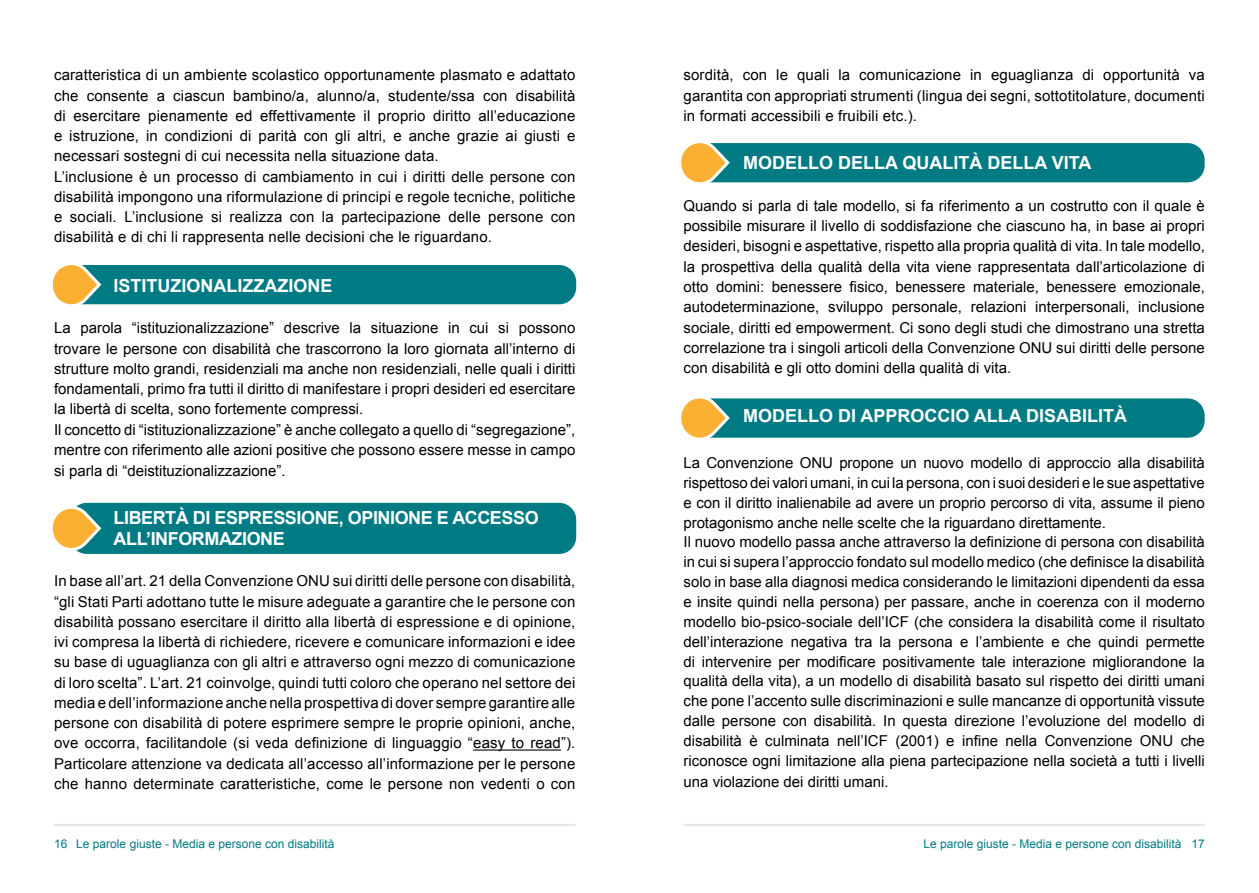
<style>
.page{position:relative;width:1259px;height:893px;background:#fff}
.page>*{position:absolute;margin:0;border:0;box-sizing:border-box;transform-origin:0 0}
.h2_con_sfondo{font:700 18px "Arial";color:#fff}
.h2_con_sfondo-2{font:700 18px/21px "Arial";letter-spacing:-.025em;color:#fff}
.Stile_di_paragrafo_4{font:15px/20.2px "Arial";color:#000;text-align:justify}
.t1{font:12px "Arial";color:#007b84}
</style>
<div class="page">
<hr style="left:54px;top:824px;width:521px;height:2px;background:#e6e7e8">
<hr style="left:683px;top:824px;width:522px;height:2px;background:#e6e7e8">
<div style="left:684px;top:143px;width:520px;height:39px;background:#007b84;border-radius:17px"></div>
<svg style="left:681px;top:143px;width:51px;height:40px"></svg>
<div style="left:70px;top:503px;width:506px;height:51px;background:#007b84;border-radius:17px"></div>
<svg style="left:52px;top:502px;width:52px;height:49px"></svg>
<div style="left:684px;top:398px;width:520px;height:40px;background:#007b84;border-radius:17px"></div>
<svg style="left:681px;top:398px;width:51px;height:40px"></svg>
<div style="left:56px;top:265px;width:520px;height:39px;background:#007b84;border-radius:17px"></div>
<svg style="left:52px;top:265px;width:52px;height:40px"></svg>
<hr style="left:473px;top:749px;width:88px;height:2px;background:#000">
<p class="Stile_di_paragrafo_4" style="left:54px;top:65px;width:523px">caratteristica di un ambiente scolastico opportunamente plasmato e adattato che consente a ciascun bambino/a, alunno/a, studente/ssa con disabilità di esercitare pienamente ed effettivamente il proprio diritto all’educazione e istruzione, in condizioni di parità con gli altri, e anche grazie ai giusti e necessari sostegni di cui necessita nella situazione data.</p>
<p class="Stile_di_paragrafo_4" style="left:54px;top:166px;width:523px">L’inclusione è un processo di cambiamento in cui i diritti delle persone con disabilità impongono una riformulazione di principi e regole tecniche, politiche e sociali. L’inclusione si realizza con la partecipazione delle persone con disabilità e di chi li rappresenta nelle decisioni che le riguardano.</p>
<h2 class="h2_con_sfondo" style="left:114px;top:274px;width:221px">ISTITUZIONALIZZAZIONE</h2>
<p class="Stile_di_paragrafo_4" style="left:54px;top:318px;width:523px">La parola “istituzionalizzazione” descrive la situazione in cui si possono trovare le persone con disabilità che trascorrono la loro giornata all’interno di strutture molto grandi, residenziali ma anche non residenziali, nelle quali i diritti fondamentali, primo fra tutti il diritto di manifestare i propri desideri ed esercitare la libertà di scelta, sono fortemente compressi.</p>
<p class="Stile_di_paragrafo_4" style="left:54px;top:419px;width:523px;line-height:20.7px">Il concetto di “istituzionalizzazione” è anche collegato a quello di “segregazione”, mentre con riferimento alle azioni positive che possono essere messe in campo si parla di “deistituzionalizzazione”.</p>
<h2 class="h2_con_sfondo-2" style="left:114px;top:508px;width:426px">LIBERTÀ DI ESPRESSIONE, OPINIONE E ACCESSO<br>ALL’INFORMAZIONE</h2>
<p class="Stile_di_paragrafo_4" style="left:54px;top:571px;width:523px">In base all’art. 21 della Convenzione ONU sui diritti delle persone con disabilità, “gli Stati Parti adottano tutte le misure adeguate a garantire che le persone con disabilità possano esercitare il diritto alla libertà di espressione e di opinione, ivi compresa la libertà di richiedere, ricevere e comunicare informazioni e idee su base di uguaglianza con gli altri e attraverso ogni mezzo di comunicazione di loro scelta”. L’art. 21 coinvolge, quindi tutti coloro che operano nel settore dei media e dell’informazione anche nella prospettiva di dover sempre garantire alle persone con disabilità di potere esprimere sempre le proprie opinioni, anche, ove occorra, facilitandole (si veda definizione di linguaggio “easy to read”).<br>Particolare attenzione va dedicata all’accesso all’informazione per le persone che hanno determinate caratteristiche, come le persone non vedenti o con</p>
<p class="Stile_di_paragrafo_4" style="left:683px;top:65px;width:523px">sordità, con le quali la comunicazione in eguaglianza di opportunità va garantita con appropriati strumenti (lingua dei segni, sottotitolature, documenti in formati accessibili e fruibili etc.).</p>
<h2 class="h2_con_sfondo" style="left:743px;top:151px;width:350px">MODELLO DELLA QUALITÀ DELLA VITA</h2>
<p class="Stile_di_paragrafo_4" style="left:683px;top:195px;width:523px">Quando si parla di tale modello, si fa riferimento a un costrutto con il quale è possibile misurare il livello di soddisfazione che ciascuno ha, in base ai propri desideri, bisogni e aspettative, rispetto alla propria qualità di vita. In tale modello, la prospettiva della qualità della vita viene rappresentata dall’articolazione di otto domini: benessere fisico, benessere materiale, benessere emozionale, autodeterminazione, sviluppo personale, relazioni interpersonali, inclusione sociale, diritti ed empowerment. Ci sono degli studi che dimostrano una stretta correlazione tra i singoli articoli della Convenzione ONU sui diritti delle persone con disabilità e gli otto domini della qualità di vita.</p>
<h2 class="h2_con_sfondo" style="left:743px;top:404px;width:385px">MODELLO DI APPROCCIO ALLA DISABILITÀ</h2>
<p class="Stile_di_paragrafo_4" style="left:683px;top:452px;width:523px">La Convenzione ONU propone un nuovo modello di approccio alla disabilità rispettoso dei valori umani, in cui la persona, con i suoi desideri e le sue aspettative e con il diritto inalienabile ad avere un proprio percorso di vita, assume il pieno protagonismo anche nelle scelte che la riguardano direttamente.</p>
<p class="Stile_di_paragrafo_4" style="left:683px;top:532px;width:523px">Il nuovo modello passa anche attraverso la definizione di persona con disabilità in cui si supera l’approccio fondato sul modello medico (che definisce la disabilità solo in base alla diagnosi medica considerando le limitazioni dipendenti da essa e insite quindi nella persona) per passare, anche in coerenza con il moderno modello bio-psico-sociale dell’ICF (che considera la disabilità come il risultato dell’interazione negativa tra la persona e l’ambiente e che quindi permette di intervenire per modificare positivamente tale interazione migliorandone la qualità della vita), a un modello di disabilità basato sul rispetto dei diritti umani che pone l’accento sulle discriminazioni e sulle mancanze di opportunità vissute dalle persone con disabilità. In questa direzione l’evoluzione del modello di disabilità è culminata nell’ICF (2001) e infine nella Convenzione ONU che riconosce ogni limitazione alla piena partecipazione nella società a tutti i livelli una violazione dei diritti umani.</p>
<p class="t1" style="left:54px;top:835px;width:282px">16 Le parole giuste - Media e persone con disabilità</p>
<p class="t1" style="left:923px;top:835px;width:283px">Le parole giuste - Media e persone con disabilità 17</p>
</div>
